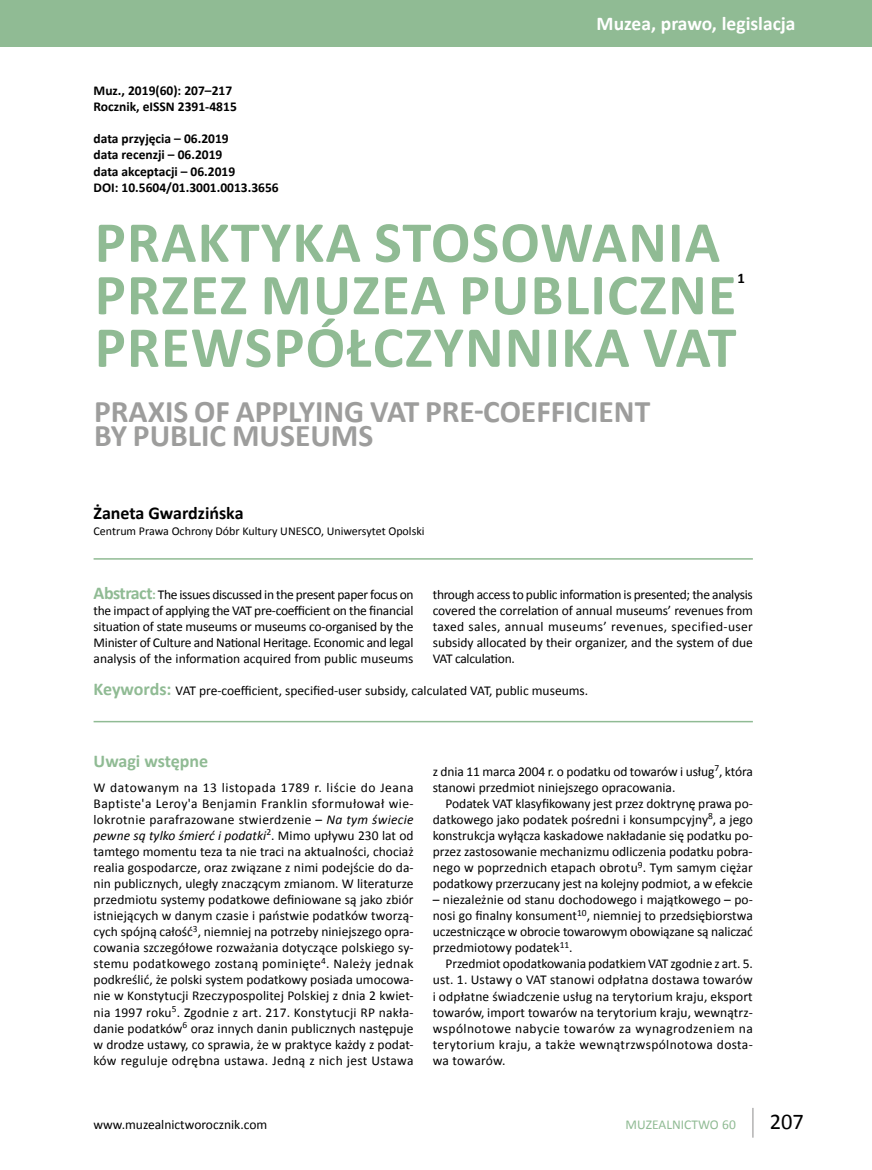
<style>
.page{position:relative;width:872px;height:1170px;background:#fff}
.page>*{position:absolute;margin:0;border:0;box-sizing:border-box;transform-origin:0 0}
.t1{font:700 58.5px/52.5px "Calibri";letter-spacing:.02em;color:#90bb94}
.t2{font:700 31.5px/24px "Calibri";color:#9d9d9c}
.t3{font:22.5px "Calibri";color:#000}
.t4{font:700 19.5px "Calibri";color:#fff}
.t5{font:700 18px "Calibri";color:#000}
.t6{font:700 18px "Calibri";color:#90bb94}
.t7{font:700 14.7px "Calibri";color:#000}
.t8{font:13.5px/16px "Calibri";color:#000;text-align:justify}
.t9{font:700 13.5px/16px "Calibri";color:#000}
.t10{font:13.5px "Calibri";color:#90bb94}
.t11{font:12px "Calibri";color:#000}
.s1{font-weight:700;font-size:18px;color:#90bb94}
.s2{font-weight:700;color:#90bb94}
.s3{font-style:italic}
</style>
<div class="page">
<hr style="left:752px;top:1107px;width:1px;height:30px;background:#b3b2b2">
<div style="left:0;top:0;width:872px;height:47px;background:#90bb94"></div>
<hr style="left:94px;top:558px;width:659px;height:1px;background:#90bb94">
<hr style="left:94px;top:720px;width:659px;height:2px;background:#90bb94">
<h3 class="t4" style="left:596px;top:11px;width:200px">Muzea, prawo, legislacja</h3>
<p class="t9" style="left:94px;top:83px;width:145px">Muz., 2019(60): 207–217<br>Rocznik, eISSN 2391-4815</p>
<p class="t9" style="left:94px;top:131px;width:187px">data przyjęcia – 06.2019<br>data recenzji – 06.2019<br>data akceptacji – 06.2019<br>DOI: 10.5604/01.3001.0013.3656</p>
<h1 class="t1" style="left:95px;top:216px;width:643px">PRAKTYKA STOSOWANIA<br>PRZEZ MUZEA PUBLICZNE<br>PREWSPÓŁCZYNNIKA VAT</h1>
<h2 class="t2" style="left:94px;top:400px;width:557px">PRAXIS OF APPLYING VAT PRE-COEFFICIENT<br>BY PUBLIC MUSEUMS</h2>
<p class="t7" style="left:737px;top:269px;width:9px">1</p>
<h3 class="t5" style="left:94px;top:501px;width:151px">Żaneta Gwardzińska</h3>
<p class="t11" style="left:94px;top:523px;width:332px">Centrum Prawa Ochrony Dóbr Kultury UNESCO, Uniwersytet Opolski</p>
<p class="t8" style="left:94px;top:586px;width:321px"><span class="s1">Abstract</span><span class="s2">:</span> The issues discussed in the present paper focus on the impact of applying the VAT pre-coefficient on the financial situation of state museums or museums co-organised by the Minister of Culture and National Heritage. Economic and legal analysis of the information acquired from public museums</p>
<p class="t8" style="left:433px;top:586px;width:321px">through access to public information is presented; the analysis covered the correlation of annual museums’ revenues from taxed sales, annual museums’ revenues, specified-user subsidy allocated by their organizer, and the system of due VAT calculation.</p>
<p class="t8" style="left:94px;top:682px;width:496px"><span class="s1">Keywords:</span> VAT pre-coefficient, specified-user subsidy, calculated VAT, public museums.</p>
<h3 class="t6" style="left:94px;top:749px;width:116px">Uwagi wstępne</h3>
<p class="t8" style="left:94px;top:779px;width:322px">W datowanym na 13 listopada 1789 r. liście do Jeana Baptiste'a Leroy'a Benjamin Franklin sformułował wie&shy;lokrotnie parafrazowane stwierdzenie – <span class="s3">Na tym świecie pewne są tylko śmierć i podatki</span><sup>2</sup>. Mimo upływu 230 lat od tamtego momentu teza ta nie traci na aktualności, chociaż realia gospodarcze, oraz związane z nimi podejście do da&shy;nin publicznych, uległy znaczącym zmianom. W literaturze przedmiotu systemy podatkowe definiowane są jako zbiór istniejących w danym czasie i państwie podatków tworzą&shy;cych spójną całość<sup>3</sup>, niemniej na potrzeby niniejszego opra&shy;cowania szczegółowe rozważania dotyczące polskiego sy&shy;stemu podatkowego zostaną pominięte<sup>4</sup>. Należy jednak podkreślić, że polski system podatkowy posiada umocowa&shy;nie w Konstytucji Rzeczypospolitej Polskiej z dnia 2 kwiet&shy;nia 1997 roku<sup>5</sup>. Zgodnie z art. 217. Konstytucji RP nakła&shy;danie podatków<sup>6</sup> oraz innych danin publicznych następuje w drodze ustawy, co sprawia, że w praktyce każdy z podat&shy;ków reguluje odrębna ustawa. Jedną z nich jest Ustawa</p>
<p class="t8" style="left:433px;top:763px;width:321px">z dnia 11 marca 2004 r. o podatku od towarów i usług<sup>7</sup>, która stanowi przedmiot niniejszego opracowania.</p>
<p class="t8" style="left:433px;top:795px;width:322px;text-indent:13px">Podatek VAT klasyfikowany jest przez doktrynę prawa po&shy;datkowego jako podatek pośredni i konsumpcyjny<sup>8</sup>, a jego konstrukcja wyłącza kaskadowe nakładanie się podatku po&shy;przez zastosowanie mechanizmu odliczenia podatku pobra&shy;nego w poprzednich etapach obrotu<sup>9</sup>. Tym samym ciężar podatkowy przerzucany jest na kolejny podmiot, a w efekcie</p>
<p class="t8" style="left:433px;top:891px;width:321px">– niezależnie od stanu dochodowego i majątkowego – po&shy;nosi go finalny konsument<sup>10</sup>, niemniej to przedsiębiorstwa uczestniczące w obrocie towarowym obowiązane są naliczać przedmiotowy podatek<sup>11</sup>.</p>
<p class="t8" style="left:433px;top:955px;width:321px;text-indent:13px">Przedmiot opodatkowania podatkiem VAT zgodnie z art. 5. ust. 1. Ustawy o VAT stanowi odpłatna dostawa towarów i odpłatne świadczenie usług na terytorium kraju, eksport towarów, import towarów na terytorium kraju, wewnątrz&shy;wspólnotowe nabycie towarów za wynagrodzeniem na terytorium kraju, a także wewnątrzwspólnotowa dosta&shy;wa towarów.</p>
<p class="t8" style="left:94px;top:1116px;width:175px">www.muzealnictworocznik.com</p>
<p class="t10" style="left:625px;top:1115px;width:112px">MUZEALNICTWO 60</p>
<h3 class="t3" style="left:770px;top:1107px;width:36px">207</h3>
</div>
